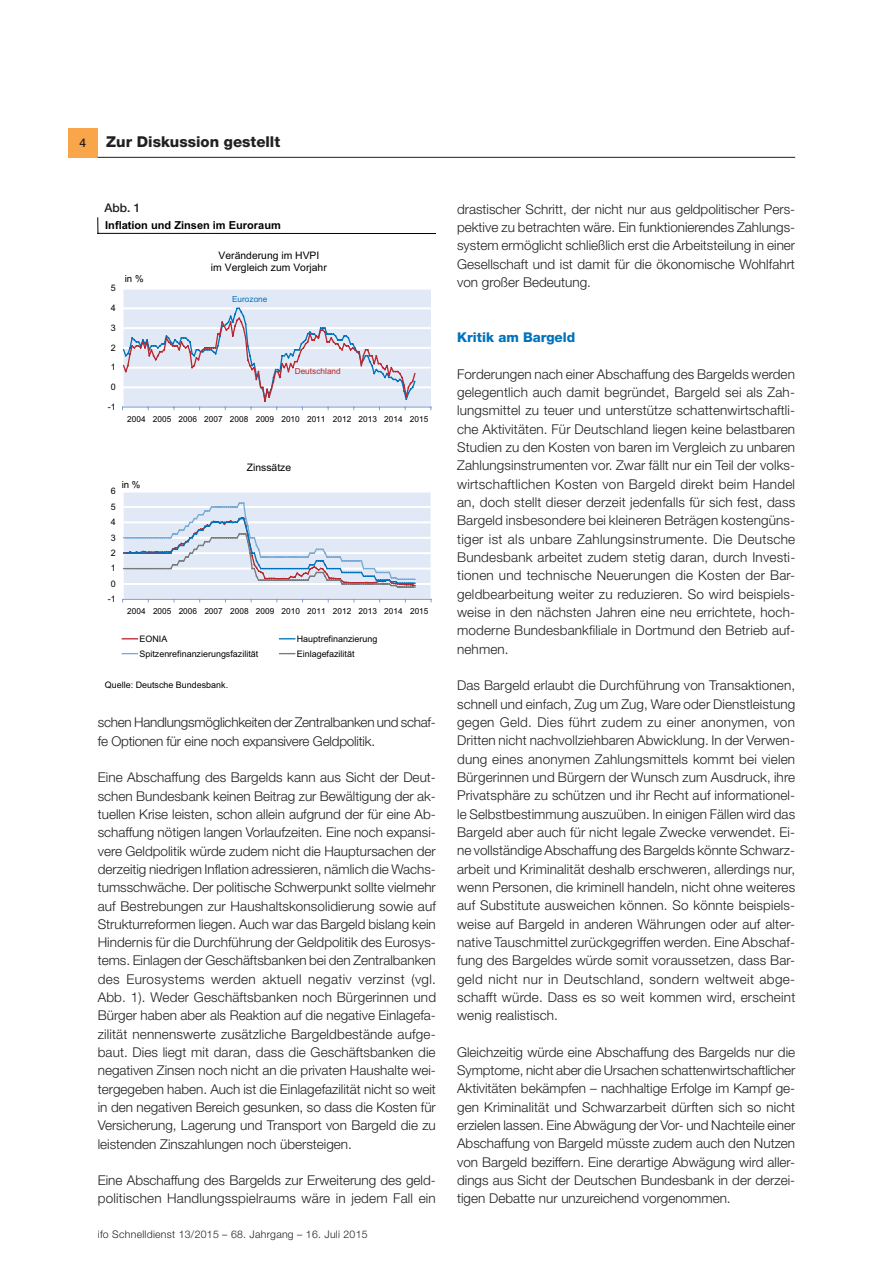
<style>
.page{position:relative;width:893px;height:1263px;background:#fff}
.page>*{position:absolute;margin:0;border:0;box-sizing:border-box;transform-origin:0 0}
.t1{font:800 15px "Helvetica Neue LT Std";color:#231f20}
.Fliesstext{font:300 13.5px/18.3px "Helvetica Neue LT Std";color:#231f20;text-align:justify}
.Überschrift_9_pt{font:800 13.5px "Helvetica Neue LT Std";color:#0073bc}
.fett_8pt{font:500 12px "Helvetica Neue LT Std";color:#231f20}
.t2{font:700 10.95px "Arial";color:#000002}
.t3{font:300 10.5px "Helvetica Neue LT Std";letter-spacing:.025em;color:#231f20}
.t4{font:10.35px/12.5px "Arial";color:#000002;text-align:center}
.t5{font:9.75px "Arial";color:#000002}
.t6{font:9px "Arial";color:#000002}
.t7{font:8.25px "Arial";letter-spacing:.005em;color:#000002}
.t8{font:8.25px "Arial";color:#bb272e}
.t9{font:8.25px "Arial";color:#0073bc}
</style>
<div class="page">
<div style="left:68px;top:128px;width:30px;height:30px;background:#f9a64a"></div>
<hr style="left:98px;top:157px;width:697px;height:1px;background:#231f20">
<div style="left:123px;top:492px;width:308px;height:107px;background:#e1e9f6"></div>
<hr style="left:123px;top:583px;width:308px;height:2px;background:#fff">
<hr style="left:123px;top:568px;width:308px;height:2px;background:#fff">
<hr style="left:123px;top:552px;width:308px;height:2px;background:#fff">
<hr style="left:123px;top:537px;width:308px;height:2px;background:#fff">
<hr style="left:123px;top:521px;width:308px;height:2px;background:#fff">
<hr style="left:123px;top:506px;width:308px;height:2px;background:#fff">
<hr style="left:123px;top:491px;width:308px;height:2px;background:#fff">
<hr style="left:122px;top:492px;width:2px;height:107px;background:#fff">
<hr style="left:123px;top:599px;width:308px;height:1px;background:#829ed1">
<svg style="left:123px;top:501px;width:294px;height:88px"></svg>
<svg style="left:122px;top:638px;width:15px;height:1px"></svg>
<svg style="left:280px;top:638px;width:15px;height:1px"></svg>
<svg style="left:122px;top:653px;width:15px;height:1px"></svg>
<svg style="left:280px;top:653px;width:15px;height:1px"></svg>
<svg style="left:98px;top:218px;width:1px;height:15px"></svg>
<hr style="left:98px;top:233px;width:338px;height:1px;background:#000002">
<svg style="left:122px;top:289px;width:310px;height:122px;background:#dde2ef"></svg>
<p class="fett_8pt" style="left:80px;top:135px;width:8px">4</p>
<p class="t1" style="left:106px;top:132px;width:175px">Zur Diskussion gestellt</p>
<p class="fett_8pt" style="left:104px;top:200px;width:38px">Abb. 1</p>
<p class="t2" style="left:105px;top:218px;width:177px">Inflation und Zinsen im Euroraum</p>
<p class="t4" style="left:211px;top:249px;width:118px">Veränderung im HVPI<br>im Vergleich zum Vorjahr</p>
<p class="t5" style="left:125px;top:273px;width:20px">in %</p>
<p class="t6" style="left:111px;top:282px;width:6px">5</p>
<p class="t6" style="left:111px;top:302px;width:6px">4</p>
<p class="t6" style="left:111px;top:322px;width:6px">3</p>
<p class="t6" style="left:111px;top:342px;width:6px">2</p>
<p class="t6" style="left:111px;top:361px;width:6px">1</p>
<p class="t6" style="left:111px;top:381px;width:6px">0</p>
<p class="t6" style="left:108px;top:401px;width:9px">-1</p>
<p class="t9" style="left:232px;top:293px;width:37px">Eurozone</p>
<p class="t8" style="left:295px;top:365px;width:48px">Deutschland</p>
<p class="t7" style="left:127px;top:413px;width:303px">2004 2005 2006 2007 2008 2009 2010 2011 2012 2013 2014 2015</p>
<p class="t4" style="left:247px;top:462px;width:46px">Zinssätze</p>
<p class="t5" style="left:122px;top:478px;width:20px">in %</p>
<p class="t6" style="left:111px;top:485px;width:6px">6</p>
<p class="t6" style="left:111px;top:501px;width:6px">5</p>
<p class="t6" style="left:111px;top:516px;width:6px">4</p>
<p class="t6" style="left:111px;top:532px;width:6px">3</p>
<p class="t6" style="left:111px;top:547px;width:6px">2</p>
<p class="t6" style="left:111px;top:562px;width:6px">1</p>
<p class="t6" style="left:111px;top:578px;width:6px">0</p>
<p class="t6" style="left:108px;top:593px;width:9px">-1</p>
<p class="t7" style="left:127px;top:606px;width:303px">2004 2005 2006 2007 2008 2009 2010 2011 2012 2013 2014 2015</p>
<p class="t6" style="left:139px;top:633px;width:29px">EONIA</p>
<p class="t6" style="left:297px;top:633px;width:82px">Hauptrefinanzierung</p>
<p class="t6" style="left:139px;top:648px;width:120px">Spitzenrefinanzierungsfazilität</p>
<p class="t6" style="left:297px;top:648px;width:59px">Einlagefazilität</p>
<p class="t6" style="left:105px;top:679px;width:125px">Quelle: Deutsche Bundesbank.</p>
<p class="Fliesstext" style="left:98px;top:713px;width:340px">schen Handlungsmöglichkeiten der Zentralbanken und schaf&shy;fe Optionen für eine noch expansivere Geldpolitik.</p>
<p class="Fliesstext" style="left:98px;top:768px;width:340px">Eine Abschaffung des Bargelds kann aus Sicht der Deut&shy;schen Bundesbank keinen Beitrag zur Bewältigung der ak&shy;tuellen Krise leisten, schon allein aufgrund der für eine Ab&shy;schaffung nötigen langen Vorlaufzeiten. Eine noch expansi&shy;vere Geldpolitik würde zudem nicht die Hauptursachen der derzeitig niedrigen Inflation adressieren, nämlich die Wachs&shy;tumsschwäche. Der politische Schwerpunkt sollte vielmehr auf Bestrebungen zur Haushaltskonsolidierung sowie auf Strukturreformen liegen. Auch war das Bargeld bislang kein Hindernis für die Durchführung der Geldpolitik des Eurosys&shy;tems. Einlagen der Geschäftsbanken bei den Zentralbanken des Eurosystems werden aktuell negativ verzinst (vgl.<br>Abb. 1). Weder Geschäftsbanken noch Bürgerinnen und Bürger haben aber als Reaktion auf die negative Einlagefa&shy;zilität nennenswerte zusätzliche Bargeldbestände aufge&shy;baut. Dies liegt mit daran, dass die Geschäftsbanken die negativen Zinsen noch nicht an die privaten Haushalte wei&shy;tergegeben haben. Auch ist die Einlagefazilität nicht so weit in den negativen Bereich gesunken, so dass die Kosten für Versicherung, Lagerung und Transport von Bargeld die zu leistenden Zinszahlungen noch übersteigen.</p>
<p class="Fliesstext" style="left:98px;top:1171px;width:340px">Eine Abschaffung des Bargelds zur Erweiterung des geld&shy;politischen Handlungsspielraums wäre in jedem Fall ein</p>
<p class="t3" style="left:98px;top:1228px;width:271px">ifo Schnelldienst 13/2015 – 68. Jahrgang – 16. Juli 2015</p>
<p class="Fliesstext" style="left:457px;top:200px;width:340px">drastischer Schritt, der nicht nur aus geldpolitischer Pers&shy;pektive zu betrachten wäre. Ein funktionierendes Zahlungs&shy;system ermöglicht schließlich erst die Arbeitsteilung in einer Gesellschaft und ist damit für die ökonomische Wohlfahrt von großer Bedeutung.</p>
<p class="Überschrift_9_pt" style="left:457px;top:329px;width:120px">Kritik am Bargeld</p>
<p class="Fliesstext" style="left:457px;top:364px;width:340px">Forderungen nach einer Abschaffung des Bargelds werden gelegentlich auch damit begründet, Bargeld sei als Zah&shy;lungsmittel zu teuer und unterstütze schattenwirtschaftli&shy;che Aktivitäten. Für Deutschland liegen keine belastbaren Studien zu den Kosten von baren im Vergleich zu unbaren Zahlungsinstrumenten vor. Zwar fällt nur ein Teil der volks&shy;wirtschaftlichen Kosten von Bargeld direkt beim Handel an, doch stellt dieser derzeit jedenfalls für sich fest, dass Bargeld insbesondere bei kleineren Beträgen kostengüns&shy;tiger ist als unbare Zahlungsinstrumente. Die Deutsche Bundesbank arbeitet zudem stetig daran, durch Investi&shy;tionen und technische Neuerungen die Kosten der Bar&shy;geldbearbeitung weiter zu reduzieren. So wird beispiels&shy;weise in den nächsten Jahren eine neu errichtete, hoch&shy;moderne Bundesbankfiliale in Dortmund den Betrieb auf&shy;nehmen.</p>
<p class="Fliesstext" style="left:457px;top:676px;width:340px">Das Bargeld erlaubt die Durchführung von Transaktionen, schnell und einfach, Zug um Zug, Ware oder Dienstleistung gegen Geld. Dies führt zudem zu einer anonymen, von Dritten nicht nachvollziehbaren Abwicklung. In der Verwen&shy;dung eines anonymen Zahlungsmittels kommt bei vielen Bürgerinnen und Bürgern der Wunsch zum Ausdruck, ihre Privatsphäre zu schützen und ihr Recht auf informationel&shy;le Selbstbestimmung auszuüben. In einigen Fällen wird das Bargeld aber auch für nicht legale Zwecke verwendet. Ei&shy;ne vollständige Abschaffung des Bargelds könnte Schwarz&shy;arbeit und Kriminalität deshalb erschweren, allerdings nur, wenn Personen, die kriminell handeln, nicht ohne weiteres auf Substitute ausweichen können. So könnte beispiels&shy;weise auf Bargeld in anderen Währungen oder auf alter&shy;native Tauschmittel zurückgegriffen werden. Eine Abschaf&shy;fung des Bargeldes würde somit voraussetzen, dass Bar&shy;geld nicht nur in Deutschland, sondern weltweit abge&shy;schafft würde. Dass es so weit kommen wird, erscheint wenig realistisch.</p>
<p class="Fliesstext" style="left:457px;top:1042px;width:340px">Gleichzeitig würde eine Abschaffung des Bargelds nur die Symptome, nicht aber die Ursachen schattenwirtschaftlicher Aktivitäten bekämpfen – nachhaltige Erfolge im Kampf ge&shy;gen Kriminalität und Schwarzarbeit dürften sich so nicht erzielen lassen. Eine Abwägung der Vor- und Nachteile einer Abschaffung von Bargeld müsste zudem auch den Nutzen von Bargeld beziffern. Eine derartige Abwägung wird aller&shy;dings aus Sicht der Deutschen Bundesbank in der derzei&shy;tigen Debatte nur unzureichend vorgenommen.</p>
</div>
